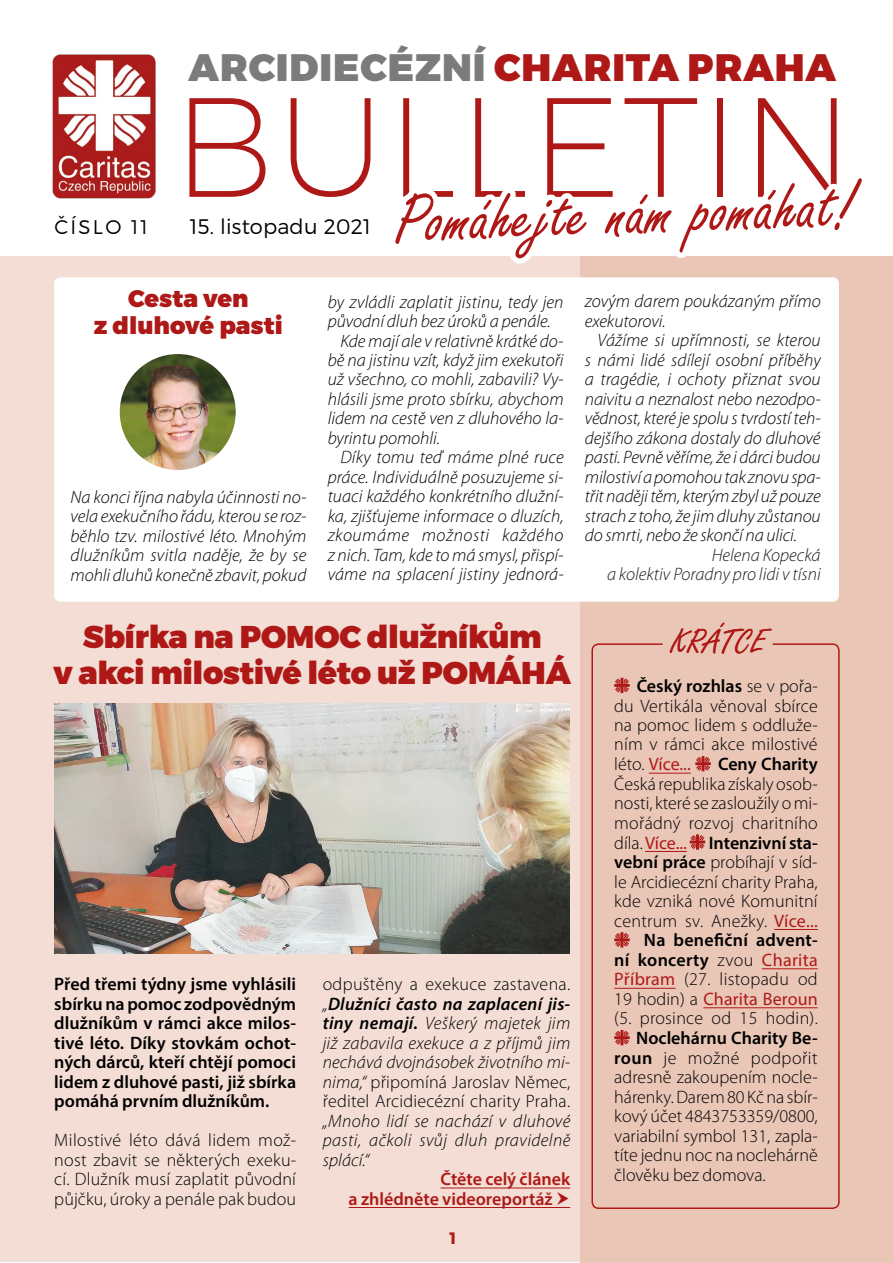
<style>
.page{position:relative;width:893px;height:1263px;background:#fff}
.page>*{position:absolute;margin:0;border:0;box-sizing:border-box;transform-origin:0 0}
.t1{font:200 141.15px "Montserrat";letter-spacing:.01em;color:#ae1917}
.t2{font:74.7px "Freestyle Script";color:#ae1917}
.t3{font:900 38.25px "Montserrat";letter-spacing:.025em;color:#7c7b7b}
.t4{font:36px "Freestyle Script";color:#ae1917}
.t5{font:900 31.5px "Montserrat";letter-spacing:-.01em;color:#ae1917}
.t6{font:900 24px/27px "Montserrat";color:#ae1917;text-align:center}
.t7{font:300 21px "Montserrat";letter-spacing:.01em;color:#000}
.t8{font:300 19.8px "Montserrat";letter-spacing:.115em;color:#000}
.t9{font:italic 300 18px/19.5px "Myriad Pro";color:#000;text-align:justify}
.t10{font:300 18px/19.5px "Myriad Pro";letter-spacing:.005em;color:#000;text-align:justify}
.t11{font:600 18px/19.5px "Myriad Pro";color:#000;text-align:justify}
.t12{font:italic 300 18px/19.5px "Myriad Pro";color:#1d1d1d;text-align:right}
.t13{font:600 18px/19.5px "Myriad Pro";color:#ae1917}
.t14{font:italic 300 18px "Myriad Pro";letter-spacing:.03em;color:#000}
.t15{font:700 16.5px "Montserrat";color:#ae1917}
.s1{color:#ae1917}
.s2{font-weight:600}
.s3{font-weight:400;color:#ae1917}
.s4{font-style:normal}
</style>
<div class="page">
<div style="left:0;top:0;width:893px;height:1262px;background:#f3ddd4"></div>
<div style="left:581px;top:0;width:312px;height:1263px;background:#eac6b7"></div>
<div style="left:0;top:0;width:893px;height:256px;background:#fff"></div>
<img style="left:52px;top:54px;width:104px;height:145px">
<svg style="left:580px;top:256px;width:15px;height:588px"></svg>
<div style="left:54px;top:277px;width:785px;height:325px;background:#fff;border-radius:6px"></div>
<div style="left:591px;top:643px;width:249px;height:566px;border:2px solid #ae1917;border-radius:6px"></div>
<img style="left:120px;top:354px;width:116px;height:116px;border-radius:58px">
<hr style="left:645px;top:851px;width:42px;height:1px;background:#ae1917">
<hr style="left:774px;top:929px;width:44px;height:1px;background:#ae1917">
<hr style="left:762px;top:968px;width:56px;height:1px;background:#ae1917">
<hr style="left:614px;top:988px;width:62px;height:1px;background:#ae1917">
<hr style="left:703px;top:1007px;width:115px;height:1px;background:#ae1917">
<svg style="left:612px;top:256px;width:228px;height:594px"></svg>
<svg style="left:614px;top:932px;width:16px;height:15px"></svg>
<svg style="left:614px;top:1030px;width:16px;height:15px"></svg>
<img style="left:54px;top:704px;width:516px;height:250px">
<hr style="left:440px;top:1187px;width:130px;height:1px;background:#ae1917">
<hr style="left:349px;top:1207px;width:221px;height:1px;background:#ae1917">
<p class="t8" style="left:54px;top:215px;width:95px">Číslo 11</p>
<h3 class="t3" style="left:189px;top:44px;width:642px">Arcidiecézní <span class="s1">charita Praha</span></h3>
<h1 class="t1" style="left:172px;top:61px;width:683px">BULLETIN</h1>
<p class="t7" style="left:190px;top:213px;width:182px">15. listopadu 2021</p>
<h2 class="t2" style="left:393px;top:180px;width:463px;rotate:-2deg">POMÁHEJTE NÁM POMÁHAT!</h2>
<h3 class="t6" style="left:94px;top:286px;width:190px">Cesta ven<br>z dluhové pasti</h3>
<p class="t9" style="left:71px;top:487px;width:237px">Na konci října nabyla účinnosti no&shy;vela exekučního řádu, kterou se roz&shy;běhlo tzv. milostivé léto. Mnohým dlužníkům svitla naděje, že by se mohli dluhů konečně zbavit, pokud</p>
<p class="t9" style="left:328px;top:292px;width:237px">by zvládli zaplatit jistinu, tedy jen</p>
<p class="t9" style="left:328px;top:311px;width:225px">původní dluh bez úroků a penále.</p>
<p class="t9" style="left:340px;top:331px;width:225px">Kde mají ale v relativně krátké do-</p>
<p class="t9" style="left:328px;top:350px;width:237px">bě na jistinu vzít, když jim exekutoři</p>
<p class="t9" style="left:328px;top:370px;width:237px">už všechno, co mohli, zabavili? Vy-</p>
<p class="t9" style="left:328px;top:389px;width:237px">hlásili jsme proto sbírku, abychom</p>
<p class="t9" style="left:328px;top:409px;width:237px">lidem na cestě ven z dluhového la-</p>
<p class="t9" style="left:328px;top:428px;width:114px">byrintu pomohli.</p>
<p class="t9" style="left:340px;top:448px;width:225px">Díky tomu teď máme plné ruce</p>
<p class="t9" style="left:328px;top:467px;width:237px">práce. Individuálně posuzujeme si-</p>
<p class="t9" style="left:328px;top:487px;width:237px">tuaci každého konkrétního dlužní-</p>
<p class="t9" style="left:328px;top:506px;width:238px">ka, zjišťujeme informace o dluzích,</p>
<p class="t14" style="left:328px;top:525px;width:237px">zkoumáme možnosti každého</p>
<p class="t9" style="left:328px;top:545px;width:237px">z nich. Tam, kde to má smysl, přispí-</p>
<p class="t9" style="left:328px;top:564px;width:238px">váme na splacení jistiny jednorá-</p>
<p class="t9" style="left:585px;top:291px;width:237px">zovým darem poukázaným přímo exekutorovi.</p>
<p class="t9" style="left:585px;top:330px;width:237px;text-indent:13px">Vážíme si upřímnosti, se kterou s námi lidé sdílejí osobní příběhy a tragédie, i ochoty přiznat svou naivitu a neznalost nebo nezodpo&shy;vědnost, které je spolu s tvrdostí teh&shy;dejšího zákona dostaly do dluhové pasti. Pevně věříme, že i dárci budou milostiví a pomohou tak znovu spa&shy;třit naději těm, kterým zbyl už pouze strach z toho, že jim dluhy zůstanou do smrti, nebo že skončí na ulici.</p>
<p class="t12" style="left:607px;top:545px;width:215px">Helena Kopecká<br>a kolektiv Poradny pro lidi v tísni</p>
<h3 class="t5" style="left:83px;top:617px;width:460px">Sbírka na pomoc dlužníkům</h3>
<h3 class="t4" style="left:671px;top:622px;width:95px">KRÁTCE</h3>
<h3 class="t5" style="left:54px;top:653px;width:519px">v akci milostivé léto už pomáhá</h3>
<p class="t10" style="left:614px;top:676px;width:205px;text-indent:22px"><span class="s2">Český rozhlas</span> se v pořa&shy;du Vertikála věnoval sbírce na pomoc lidem s oddluže&shy;ním v rámci akce milostivé léto. <span class="s3">Více...</span></p>
<p class="t11" style="left:718px;top:754px;width:101px">Ceny Charity</p>
<p class="t10" style="left:614px;top:774px;width:205px;text-align:right">Česká republika získaly osob&shy;nosti, které se zasloužily o mi&shy;mořádný rozvoj charitního díla.<span class="s3">Více...</span> <span class="s2">Intenzivní sta&shy;vební práce</span> probíhají v síd&shy;le Arcidiecézní charity Praha, kde vzniká nové Komunitní centrum sv. Anežky. <span class="s3">Více...<br></span><span class="s2">Na benefiční advent-<br>ní koncerty</span> zvou <span class="s3">Charita<br>Příbram</span> (27. listopadu od<br>19 hodin) a <span class="s3">Charita Beroun </span>(5. prosince od 15 hodin).</p>
<p class="t10" style="left:614px;top:1028px;width:205px;text-indent:22px"><span class="s2">Noclehárnu Charity Be&shy;roun</span> je možné podpořit adresně zakoupením nocle&shy;hárenky. Darem 80 Kč na sbír&shy;kový účet 4843753359/0800, variabilní symbol 131, zapla&shy;títe jednu noc na noclehárně člověku bez domova.</p>
<p class="t11" style="left:54px;top:974px;width:243px">Před třemi týdny jsme vyhlásili sbírku na pomoc zodpovědným dlužníkům v rámci akce milos&shy;tivé léto. Díky stovkám ochot&shy;ných dárců, kteří chtějí pomoci lidem z dluhové pasti, již sbírka pomáhá prvním dlužníkům.</p>
<p class="t10" style="left:54px;top:1130px;width:243px">Milostivé léto dává lidem mož&shy;nost zbavit se některých exeku&shy;cí. Dlužník musí zaplatit původní půjčku, úroky a penále pak budou</p>
<p class="t9" style="left:323px;top:974px;width:249px"><span class="s4">odpuštěny a exekuce zastavena. </span>„<span class="s2">Dlužníci často na zaplacení jis&shy;tiny nemají.</span> Veškerý majetek jim již zabavila exekuce a z příjmů jim nechává dvojnásobek životního mi&shy;nima,“ <span class="s4">připomíná Jaroslav Němec, ředitel Arcidiecézní charity Praha.</span></p>
<p class="t9" style="left:323px;top:1111px;width:249px">„Mnoho lidí se nachází v dluhové pasti, ačkoli svůj dluh pravidelně splácí.“</p>
<p class="t13" style="left:349px;top:1169px;width:223px;text-indent:92px">Čtěte celý článek a zhlédněte videoreportáž</p>
<p class="t15" style="left:449px;top:1228px;width:8px">1</p>
</div>
